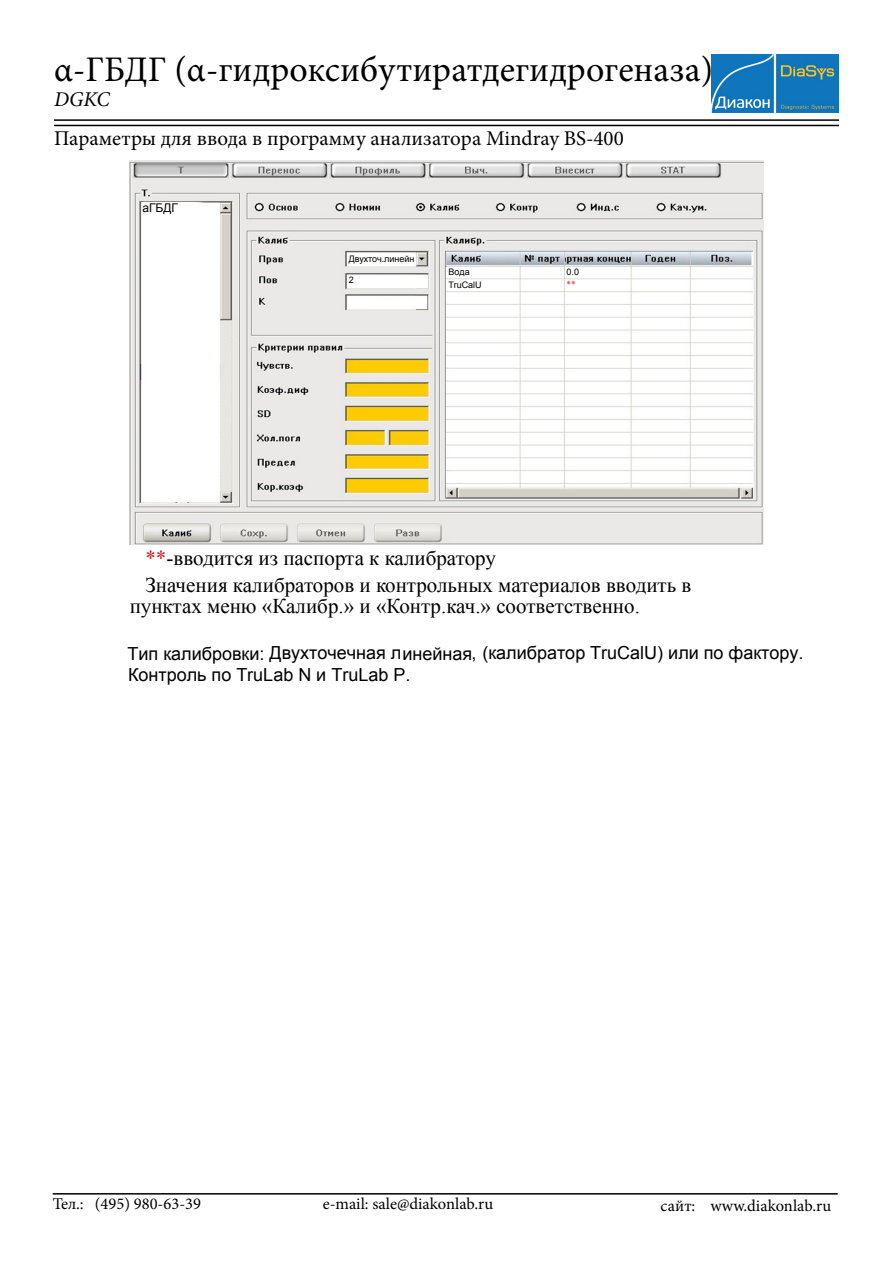
<style>
.page{position:relative;width:893px;height:1263px;background:#fff}
.page>*{position:absolute;margin:0;border:0;box-sizing:border-box;transform-origin:0 0}
.t1{font:36px "Minion Pro";color:#000}
.t2{font:21px/21px "Times New Roman";color:#000}
.t3{font:21px "Minion Pro";color:#000}
.t4{font:italic 21px "Minion Pro";color:#000}
.t5{font:18px/21.3px "Arial";color:#000}
.t6{font:16.5px "Minion Pro";color:#000}
.t7{font:12px "Arial";color:#000}
.t8{font:9px "Arial";color:#000}
.t9{font:9px "Times New Roman";color:#cd171a}
.s1{color:#cd171a}
</style>
<div class="page">
<img style="left:711px;top:55px;width:128px;height:57px">
<hr style="left:54px;top:125px;width:785px;height:1px;background:#000">
<hr style="left:54px;top:119px;width:785px;height:2px;background:#000">
<img style="left:130px;top:160px;width:633px;height:384px">
<hr style="left:53px;top:1193px;width:785px;height:1px;background:#000">
<h1 class="t1" style="left:54px;top:45px;width:661px">α-ГБДГ (α-гидроксибутиратдегидрогеназа)</h1>
<p class="t4" style="left:54px;top:85px;width:57px">DGKC</p>
<p class="t3" style="left:54px;top:124px;width:571px">Параметры для ввода в программу анализатора Mindray BS-400</p>
<p class="t7" style="left:142px;top:200px;width:37px">аГБДГ</p>
<p class="t8" style="left:349px;top:253px;width:67px">Двухточ.линейн</p>
<p class="t8" style="left:349px;top:274px;width:7px">2</p>
<p class="t8" style="left:449px;top:266px;width:23px">Вода</p>
<p class="t8" style="left:567px;top:266px;width:14px">0.0</p>
<p class="t8" style="left:449px;top:279px;width:35px">TruCalU</p>
<p class="t9" style="left:567px;top:278px;width:10px">**</p>
<p class="t2" style="left:145px;top:547px;width:352px"><span class="s1">**</span>-вводится из паспорта к калибратору</p>
<p class="t2" style="left:130px;top:574px;width:563px;text-indent:16px">Значения калибраторов и контрольных материалов вводить в пунктах меню «Калибр.» и «Контр.кач.» соответственно.</p>
<p class="t5" style="left:128px;top:642px;width:677px">Тип калибровки: Двухточечная линейная, (калибратор TruCalU) или по фактору.<br>Контроль по TruLab N и TruLab P.</p>
<p class="t6" style="left:53px;top:1193px;width:150px">Тел.: (495) 980-63-39</p>
<p class="t6" style="left:323px;top:1193px;width:172px">e-mail: sale@diakonlab.ru</p>
<p class="t6" style="left:660px;top:1194px;width:172px">сайт: www.diakonlab.ru</p>
</div>
